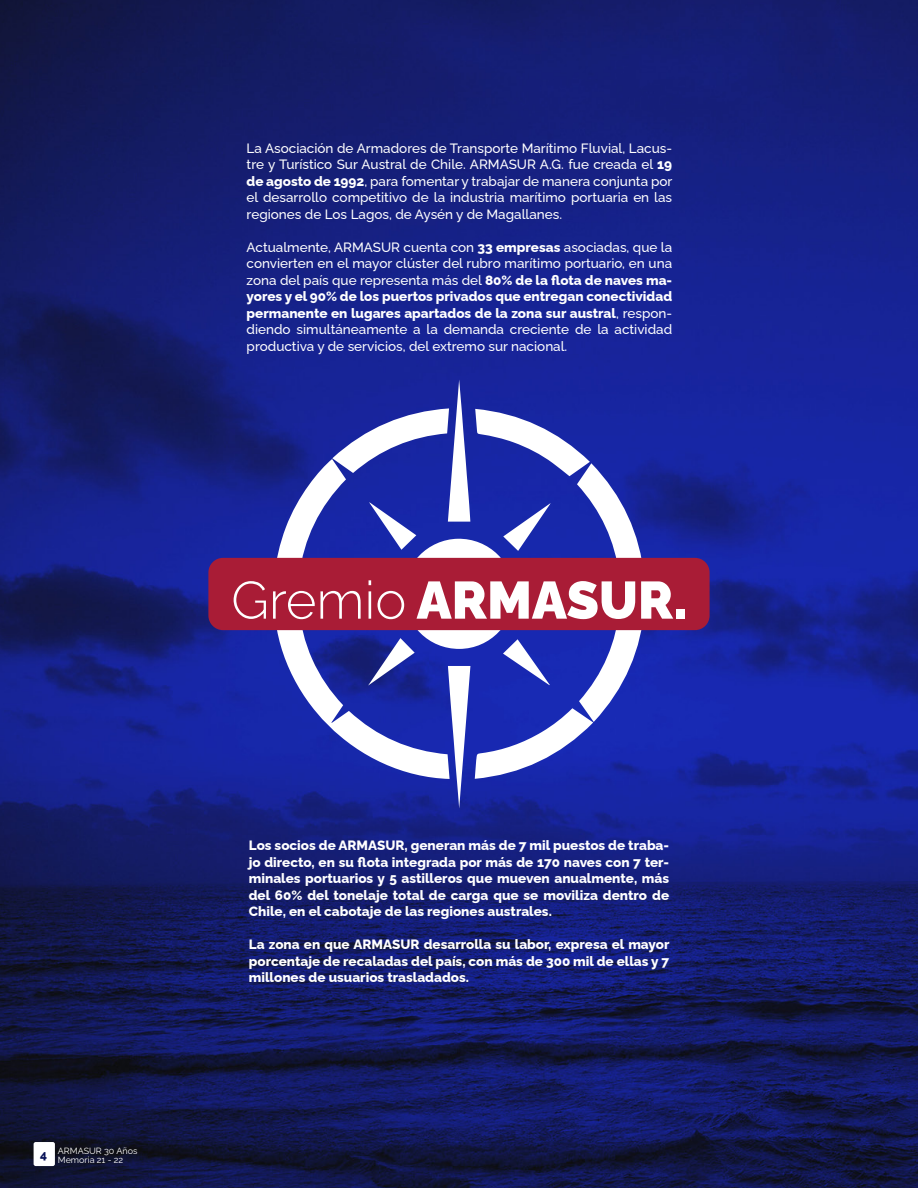
<style>
.page{position:relative;width:918px;height:1188px;background:#fff}
.page>*{position:absolute;margin:0;border:0;box-sizing:border-box;transform-origin:0 0}
.t1{font:900 52.5px "Raleway";color:#fff}
.Párrafo_Principal_Bl{font:500 13.5px/16.5px "Raleway";color:#fff;text-align:justify}
.t2{font:800 13.5px/16.5px "Raleway";color:#fff;text-align:justify}
.t3{font:9px/9px "Raleway";color:#fff;text-align:center}
.s1{font-weight:800;font-size:12px;color:#081257}
.s2{font-weight:800}
.s3{font-weight:300}
</style>
<div class="page">
<img style="left:0;top:0;width:918px;height:1188px">
<svg style="left:274px;top:379px;width:371px;height:430px"></svg>
<div style="left:208px;top:558px;width:502px;height:72px;background:#a91c36;border-radius:15px"></div>
<div style="left:34px;top:1142px;width:21px;height:24px;background:#fff;border-radius:2px"></div>
<p class="t3" style="left:40px;top:1145px;width:99px"><span class="s1">4</span> ARMASUR 30 Años<br>Memoria 21 - 22</p>
<p class="Párrafo_Principal_Bl" style="left:247px;top:138px;width:427px">La Asociación de Armadores de Transporte Marítimo Fluvial, Lacus&shy;tre y Turístico Sur Austral de Chile. ARMASUR A.G. fue creada el <span class="s2">19 de agosto de 1992</span>, para fomentar y trabajar de manera conjunta por el desarrollo competitivo de la industria marítimo portuaria en las regiones de Los Lagos, de Aysén y de Magallanes.</p>
<p class="Párrafo_Principal_Bl" style="left:247px;top:237px;width:427px">Actualmente, ARMASUR cuenta con <span class="s2">33 empresas</span> asociadas, que la convierten en el mayor clúster del rubro marítimo portuario, en una zona del país que representa más del <span class="s2">80% de la flota de naves ma&shy;yores y el 90% de los puertos privados que entregan conectividad permanente en lugares apartados de la zona sur austral</span>, respon&shy;diendo simultáneamente a la demanda creciente de la actividad productiva y de servicios, del extremo sur nacional.</p>
<p class="t1" style="left:231px;top:558px;width:457px"><span class="s3">Gremio</span> ARMASUR.</p>
<p class="t2" style="left:249px;top:836px;width:422px">Los socios de ARMASUR, generan más de 7 mil puestos de traba&shy;jo directo, en su flota integrada por más de 170 naves con 7 ter&shy;minales portuarios y 5 astilleros que mueven anualmente, más del 60% del tonelaje total de carga que se moviliza dentro de Chile, en el cabotaje de las regiones australes.</p>
<p class="t2" style="left:249px;top:935px;width:422px">La zona en que ARMASUR desarrolla su labor, expresa el mayor porcentaje de recaladas del país, con más de 300 mil de ellas y 7 millones de usuarios trasladados.</p>
</div>
